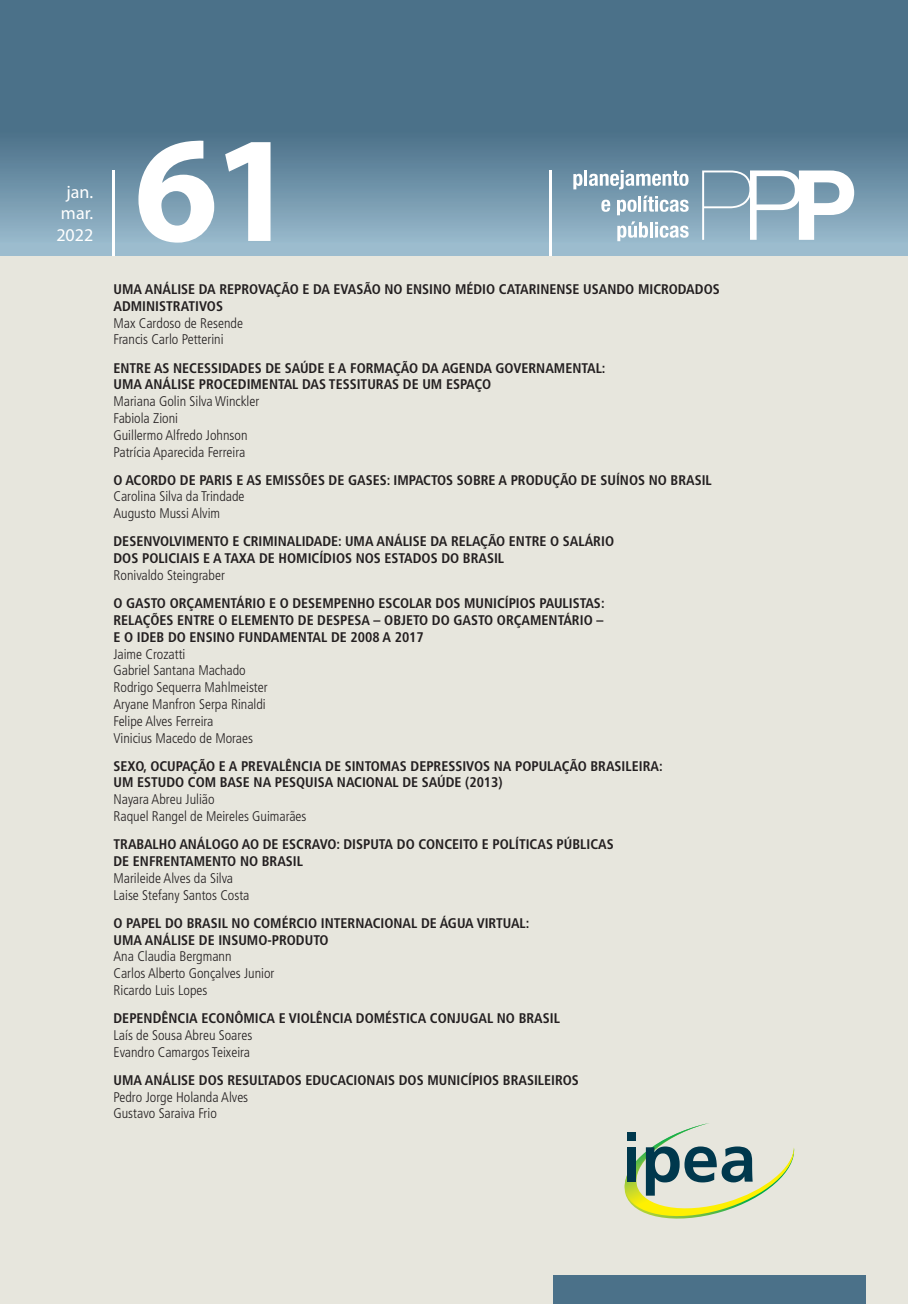
<style>
.page{position:relative;width:908px;height:1304px;background:#fff}
.page>*{position:absolute;margin:0;border:0;box-sizing:border-box;transform-origin:0 0}
.t1{font:700 152px "Myriad Pro";color:#fff}
.t2{font:18px/21.6px "Myriad Pro";color:#fff}
.sumario_capitulo_tit{font:700 condensed 14px/16.8px "Frutiger LT Pro";color:#231f20}
.sumario_capitulo_aut{font:300 condensed 14px "Frutiger LT Pro";color:#231f20}
</style>
<div class="page">
<div style="left:0;top:227px;width:907px;height:1077px;background:#e7e6dd"></div>
<svg style="left:0;top:0;width:907px;height:255px;background:#5d8198"></svg>
<hr style="left:112px;top:170px;width:3px;height:85px;background:#fff">
<div style="left:553px;top:1276px;width:312px;height:28px;background:#4b7189"></div>
<hr style="left:549px;top:170px;width:3px;height:85px;background:#fff">
<svg style="left:701px;top:170px;width:152px;height:70px"></svg>
<svg style="left:573px;top:174px;width:9px;height:15px"></svg>
<hr style="left:584px;top:170px;width:3px;height:16px;background:#fff">
<svg style="left:588px;top:170px;width:100px;height:19px"></svg>
<svg style="left:601px;top:200px;width:9px;height:12px"></svg>
<svg style="left:616px;top:200px;width:20px;height:15px"></svg>
<hr style="left:638px;top:196px;width:3px;height:16px;background:#fff">
<svg style="left:643px;top:195px;width:45px;height:17px"></svg>
<svg style="left:617px;top:221px;width:30px;height:20px"></svg>
<hr style="left:649px;top:222px;width:3px;height:15px;background:#fff">
<svg style="left:654px;top:222px;width:34px;height:16px"></svg>
<svg style="left:624px;top:1123px;width:171px;height:96px"></svg>
<p class="t2" style="left:66px;top:181px;width:28px">jan.</p>
<p class="t2" style="left:56px;top:202px;width:38px">mar.<br>2022</p>
<p class="t1" style="left:134px;top:91px;width:164px">61</p>
<p class="sumario_capitulo_tit" style="left:113px;top:281px;width:607px">UMA ANÁLISE DA REPROVAÇÃO E DA EVASÃO NO ENSINO MÉDIO CATARINENSE USANDO MICRODADOS<br>ADMINISTRATIVOS</p>
<p class="sumario_capitulo_aut" style="left:113px;top:315px;width:131px">Max Cardoso de Resende</p>
<p class="sumario_capitulo_aut" style="left:113px;top:331px;width:111px">Francis Carlo Petterini</p>
<p class="sumario_capitulo_tit" style="left:113px;top:359px;width:493px">ENTRE AS NECESSIDADES DE SAÚDE E A FORMAÇÃO DA AGENDA GOVERNAMENTAL:<br>UMA ANÁLISE PROCEDIMENTAL DAS TESSITURAS DE UM ESPAÇO</p>
<p class="sumario_capitulo_aut" style="left:113px;top:393px;width:147px">Mariana Golin Silva Winckler</p>
<p class="sumario_capitulo_aut" style="left:113px;top:410px;width:66px">Fabiola Zioni</p>
<p class="sumario_capitulo_aut" style="left:113px;top:427px;width:135px">Guillermo Alfredo Johnson</p>
<p class="sumario_capitulo_aut" style="left:113px;top:444px;width:133px">Patrícia Aparecida Ferreira</p>
<p class="sumario_capitulo_tit" style="left:113px;top:471px;width:599px">O ACORDO DE PARIS E AS EMISSÕES DE GASES: IMPACTOS SOBRE A PRODUÇÃO DE SUÍNOS NO BRASIL</p>
<p class="sumario_capitulo_aut" style="left:113px;top:489px;width:132px">Carolina Silva da Trindade</p>
<p class="sumario_capitulo_aut" style="left:113px;top:505px;width:108px">Augusto Mussi Alvim</p>
<p class="sumario_capitulo_tit" style="left:113px;top:533px;width:502px">DESENVOLVIMENTO E CRIMINALIDADE: UMA ANÁLISE DA RELAÇÃO ENTRE O SALÁRIO<br>DOS POLICIAIS E A TAXA DE HOMICÍDIOS NOS ESTADOS DO BRASIL</p>
<p class="sumario_capitulo_aut" style="left:113px;top:567px;width:113px">Ronivaldo Steingraber</p>
<p class="sumario_capitulo_tit" style="left:113px;top:595px;width:492px;text-align:justify">O GASTO ORÇAMENTÁRIO E O DESEMPENHO ESCOLAR DOS MUNICÍPIOS PAULISTAS:<br>RELAÇÕES ENTRE O ELEMENTO DE DESPESA – OBJETO DO GASTO ORÇAMENTÁRIO – E O IDEB DO ENSINO FUNDAMENTAL DE 2008 A 2017</p>
<p class="sumario_capitulo_aut" style="left:113px;top:646px;width:73px">Jaime Crozatti</p>
<p class="sumario_capitulo_aut" style="left:113px;top:662px;width:134px">Gabriel Santana Machado</p>
<p class="sumario_capitulo_aut" style="left:113px;top:679px;width:156px">Rodrigo Sequerra Mahlmeister</p>
<p class="sumario_capitulo_aut" style="left:113px;top:696px;width:154px">Aryane Manfron Serpa Rinaldi</p>
<p class="sumario_capitulo_aut" style="left:113px;top:713px;width:101px">Felipe Alves Ferreira</p>
<p class="sumario_capitulo_aut" style="left:113px;top:730px;width:141px">Vinicius Macedo de Moraes</p>
<p class="sumario_capitulo_tit" style="left:113px;top:757px;width:550px">SEXO, OCUPAÇÃO E A PREVALÊNCIA DE SINTOMAS DEPRESSIVOS NA POPULAÇÃO BRASILEIRA:<br>UM ESTUDO COM BASE NA PESQUISA NACIONAL DE SAÚDE (2013)</p>
<p class="sumario_capitulo_aut" style="left:113px;top:791px;width:103px">Nayara Abreu Julião</p>
<p class="sumario_capitulo_aut" style="left:113px;top:808px;width:194px">Raquel Rangel de Meireles Guimarães</p>
<p class="sumario_capitulo_tit" style="left:113px;top:836px;width:501px">TRABALHO ANÁLOGO AO DE ESCRAVO: DISPUTA DO CONCEITO E POLÍTICAS PÚBLICAS<br>DE ENFRENTAMENTO NO BRASIL</p>
<p class="sumario_capitulo_aut" style="left:113px;top:870px;width:121px">Marileide Alves da Silva</p>
<p class="sumario_capitulo_aut" style="left:113px;top:887px;width:137px">Laise Stefany Santos Costa</p>
<p class="sumario_capitulo_tit" style="left:113px;top:915px;width:417px">O PAPEL DO BRASIL NO COMÉRCIO INTERNACIONAL DE ÁGUA VIRTUAL:<br>UMA ANÁLISE DE INSUMO-PRODUTO</p>
<p class="sumario_capitulo_aut" style="left:113px;top:948px;width:119px">Ana Claudia Bergmann</p>
<p class="sumario_capitulo_aut" style="left:113px;top:965px;width:162px">Carlos Alberto Gonçalves Junior</p>
<p class="sumario_capitulo_aut" style="left:113px;top:982px;width:95px">Ricardo Luis Lopes</p>
<p class="sumario_capitulo_tit" style="left:113px;top:1010px;width:448px">DEPENDÊNCIA ECONÔMICA E VIOLÊNCIA DOMÉSTICA CONJUGAL NO BRASIL</p>
<p class="sumario_capitulo_aut" style="left:113px;top:1027px;width:140px">Laís de Sousa Abreu Soares</p>
<p class="sumario_capitulo_aut" style="left:113px;top:1044px;width:138px">Evandro Camargos Teixeira</p>
<p class="sumario_capitulo_tit" style="left:113px;top:1072px;width:467px">UMA ANÁLISE DOS RESULTADOS EDUCACIONAIS DOS MUNICÍPIOS BRASILEIROS</p>
<p class="sumario_capitulo_aut" style="left:113px;top:1089px;width:136px">Pedro Jorge Holanda Alves</p>
<p class="sumario_capitulo_aut" style="left:113px;top:1106px;width:105px">Gustavo Saraiva Frio</p>
</div>
